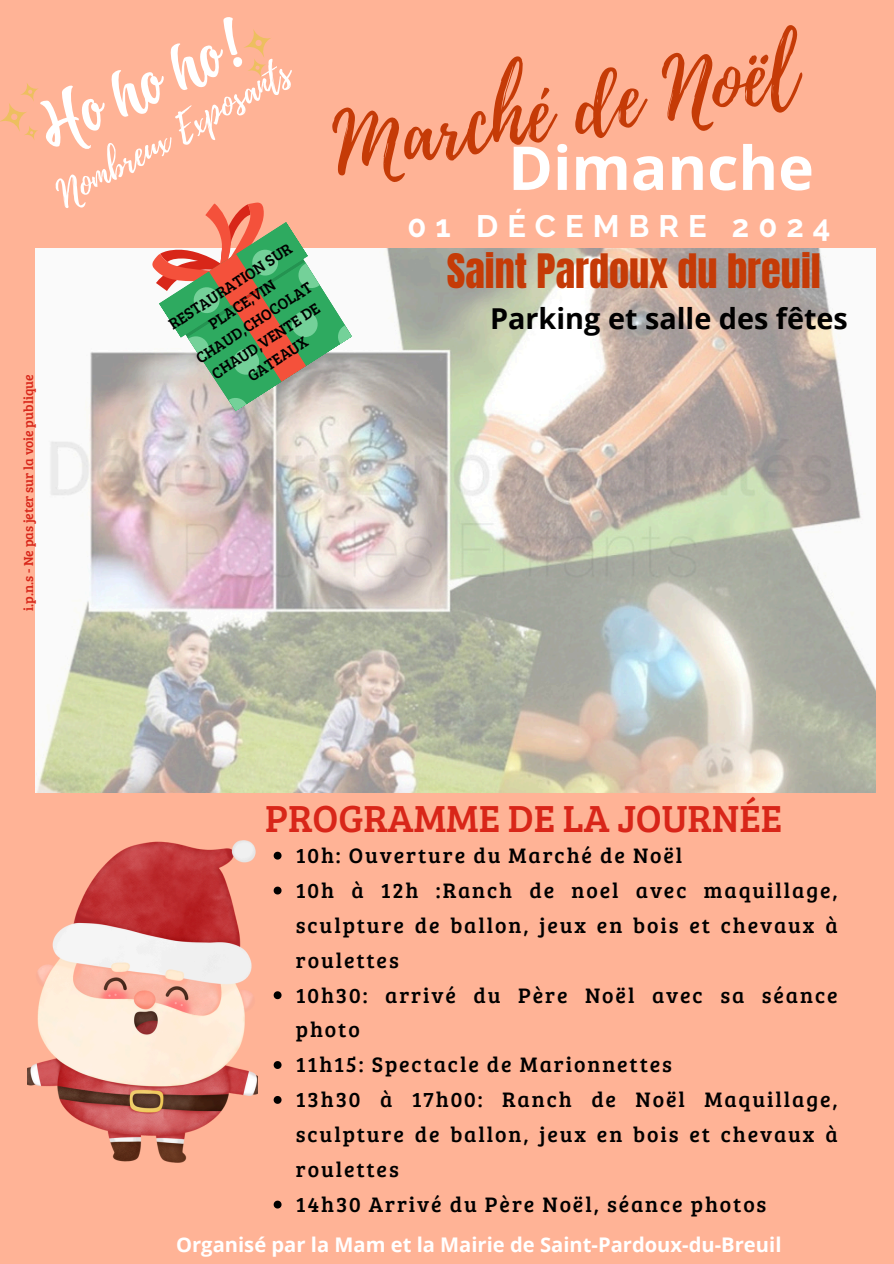
<style>
.page{position:relative;width:894px;height:1264px;background:#fff}
.page>*{position:absolute;margin:0;border:0;box-sizing:border-box;transform-origin:0 0}
.t1{font:82.2px "Playlist Script";color:#c53b07}
.t2{font:700 60.45px "Open Sans";color:#fff}
.t3{font:40.35px "Anton";color:#c53b07}
.t4{font:39px "Bree Serif";color:#d82619}
.t5{font:36.9px "Playlist Script";color:#fff}
.t6{font:700 30.9px "Raleway";letter-spacing:.29em;color:#fff}
.t7{font:700 28.8px "Open Sans";color:#000}
.t8{font:21.6px/34.8px "Bree Serif";letter-spacing:.085em;color:#000;text-align:justify}
.t9{font:700 20.1px "Open Sans";color:#fff}
.t10{font:15.75px/21.8px "Bree Serif";color:#000;text-align:center}
.t11{font:13.5px "Bree Serif";color:#d82619}
</style>
<div class="page">
<div style="left:0;top:0;width:893px;height:1263px;background:#ffb396"></div>
<img style="left:36px;top:249px;width:839px;height:543px">
<svg style="left:0;top:17px;width:271px;height:132px"></svg>
<svg style="left:149px;top:202px;width:204px;height:210px"></svg>
<img style="left:28px;top:840px;width:229px;height:322px">
<svg style="left:273px;top:851px;width:8px;height:8px"></svg>
<svg style="left:273px;top:886px;width:8px;height:8px"></svg>
<svg style="left:273px;top:991px;width:8px;height:8px"></svg>
<svg style="left:273px;top:1061px;width:8px;height:7px"></svg>
<svg style="left:273px;top:1096px;width:8px;height:7px"></svg>
<svg style="left:273px;top:1200px;width:8px;height:8px"></svg>
<p class="t11" style="left:19px;top:610px;width:238px;rotate:-90deg">i.p.n.s - Ne pas jeter sur la voie publique</p>
<p class="t5" style="left:47px;top:173px;width:263px;rotate:-29deg">Nombreux Exposants</p>
<h2 class="t1" style="left:324px;top:87px;width:469px;rotate:-9deg">Marché de Noël</h2>
<h4 class="t2" style="left:508px;top:125px;width:307px">Dimanche</h4>
<p class="t6" style="left:407px;top:207px;width:424px">01 DÉCEMBRE 2024</p>
<p class="t10" style="left:164px;top:315px;width:145px;rotate:-33deg">RESTAURATION SUR</p>
<p class="t10" style="left:179px;top:331px;width:136px;rotate:-33deg">PLACE,VIN<br>CHAUD,CHOCOLAT<br>CHAUD,VENTE DE<br>GATEAUX</p>
<p class="t3" style="left:446px;top:242px;width:375px">Saint Pardoux du breuil</p>
<p class="t7" style="left:490px;top:298px;width:359px">Parking et salle des fêtes</p>
<p class="t4" style="left:265px;top:790px;width:518px">PROGRAMME DE LA JOURNÉE</p>
<h5 class="t8" style="left:296px;top:837px;width:388px">10h: Ouverture du Marché de Noël</h5>
<p class="t8" style="left:296px;top:871px;width:543px">10h à 12h :Ranch de noel avec maquillage, sculpture de ballon, jeux en bois et chevaux à roulettes</p>
<p class="t8" style="left:296px;top:976px;width:543px">10h30: arrivé du Père Noël avec sa séance photo</p>
<h4 class="t8" style="left:296px;top:1046px;width:377px">11h15: Spectacle de Marionnettes</h4>
<h6 class="t8" style="left:296px;top:1081px;width:543px">13h30 à 17h00: Ranch de Noël Maquillage, sculpture de ballon, jeux en bois et chevaux à roulettes</h6>
<h3 class="t8" style="left:296px;top:1185px;width:472px">14h30 Arrivé du Père Noël, séance photos</h3>
<p class="t9" style="left:176px;top:1230px;width:606px">Organisé par la Mam et la Mairie de Saint-Pardoux-du-Breuil</p>
</div>
